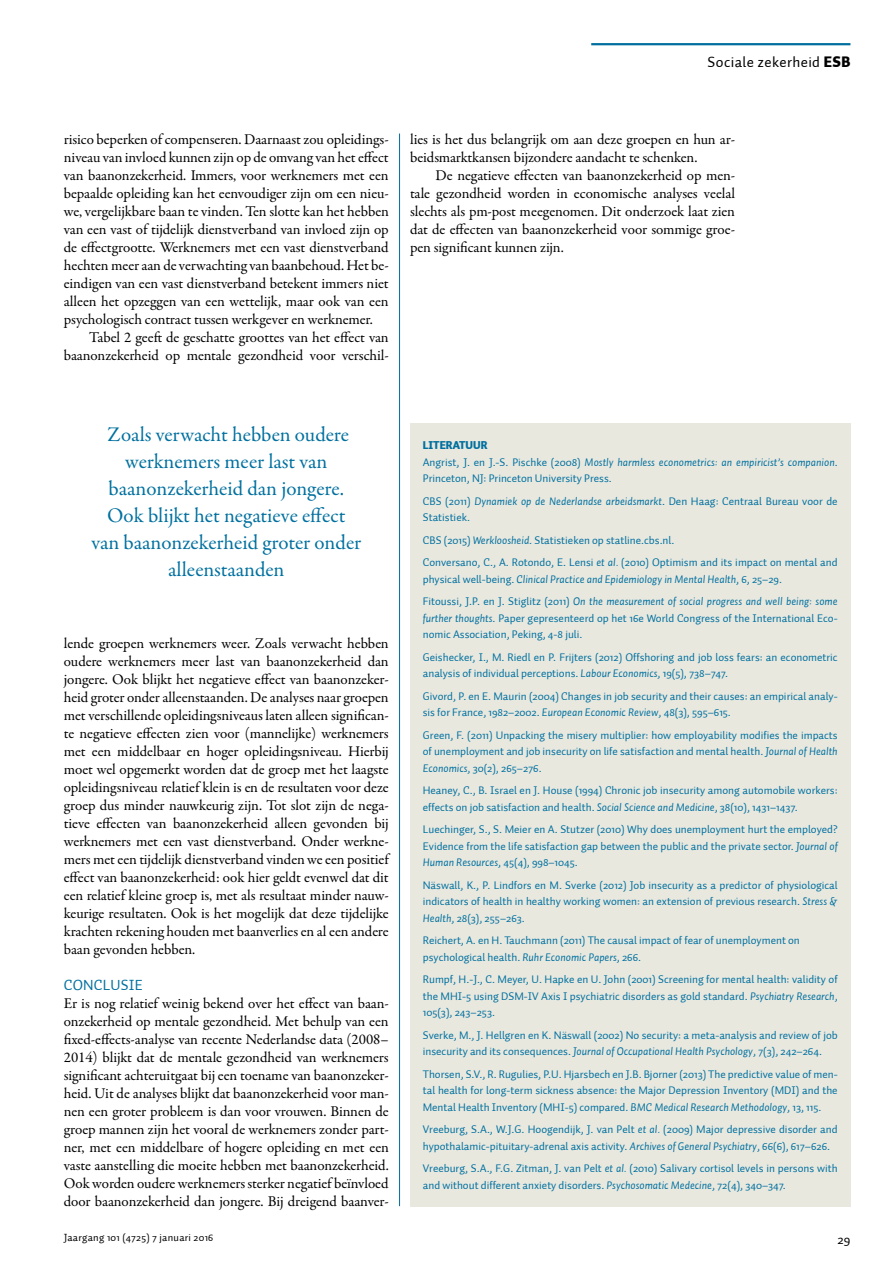
<style>
.page{position:relative;width:893px;height:1263px;background:#fff}
.page>*{position:absolute;margin:0;border:0;box-sizing:border-box;transform-origin:0 0}
.t1{font:21px/27px "Garamond Premr Pro";color:#00709f;text-align:center}
.t2{font:15px/18px "Garamond Premr Pro";letter-spacing:-.005em;color:#000;text-align:justify}
.t3{font:15px "Auto 1";letter-spacing:.025em;color:#000}
.t4{font:15px "Auto 1";letter-spacing:.01em;color:#00709f}
.t5{font:13.5px "Auto 1";color:#000}
.t6{font:11.25px/16.5px "Auto 1";color:#00709f}
.t7{font:italic 11.25px/22.5px "Auto 1";color:#00709f}
.t8{font:10.5px "Auto 1";letter-spacing:.025em;color:#000}
.s1{font-weight:900}
.s2{font-style:italic}
.s3{font-style:normal}
</style>
<div class="page">
<hr style="left:591px;top:43px;width:259px;height:2px;background:#006e9f">
<hr style="left:399px;top:134px;width:1px;height:1072px;background:#006e9f">
<div style="left:410px;top:423px;width:440px;height:783px;background:#e9e8df"></div>
<h2 class="t3" style="left:708px;top:53px;width:144px">Sociale zekerheid <span class="s1">ESB</span></h2>
<p class="t2" style="left:64px;top:131px;width:327px">risico beperken of compenseren. Daarnaast zou opleidings&shy;niveau van invloed kunnen zijn op de omvang van het effect van baanonzekerheid. Immers, voor werknemers met een bepaalde opleiding kan het eenvoudiger zijn om een nieu&shy;we, vergelijkbare baan te vinden. Ten slotte kan het hebben van een vast of tijdelijk dienstverband van invloed zijn op de effectgrootte. Werknemers met een vast dienstverband hechten meer aan de verwachting van baanbehoud. Het be&shy;ëindigen van een vast dienstverband betekent immers niet alleen het opzeggen van een wettelijk, maar ook van een psychologisch contract tussen werkgever en werknemer.</p>
<h2 class="t2" style="left:64px;top:329px;width:326px;text-align:right">Tabel 2 geeft de geschatte groottes van het effect van baanonzekerheid op mentale gezondheid voor verschil-</h2>
<h2 class="t2" style="left:410px;top:131px;width:326px">lies is het dus belangrijk om aan deze groepen en hun ar&shy;beidsmarktkansen bijzondere aandacht te schenken.</h2>
<p class="t2" style="left:410px;top:167px;width:327px;text-indent:26px">De negatieve effecten van baanonzekerheid op men&shy;tale gezondheid worden in economische analyses veelal slechts als pm-post meegenomen. Dit onderzoek laat zien dat de effecten van baanonzekerheid voor sommige groe&shy;pen significant kunnen zijn.</p>
<h1 class="t1" style="left:91px;top:421px;width:271px">Zoals verwacht hebben oudere werknemers meer last van baanonzekerheid dan jongere.<br>Ook blijkt het negatieve effect van baanonzekerheid groter onder alleenstaanden</h1>
<p class="t2" style="left:64px;top:635px;width:327px">lende groepen werknemers weer. Zoals verwacht hebben oudere werknemers meer last van baanonzekerheid dan jongere. Ook blijkt het negatieve effect van baanonzeker&shy;heid groter onder alleenstaanden. De analyses naar groepen met verschillende opleidingsniveaus laten alleen significan&shy;te negatieve effecten zien voor (mannelijke) werknemers met een middelbaar en hoger opleidingsniveau. Hierbij moet wel opgemerkt worden dat de groep met het laagste opleidingsniveau relatief klein is en de resultaten voor deze groep dus minder nauwkeurig zijn. Tot slot zijn de nega&shy;tieve effecten van baanonzekerheid alleen gevonden bij werknemers met een vast dienstverband. Onder werkne&shy;mers met een tijdelijk dienstverband vinden we een positief effect van baanonzekerheid: ook hier geldt evenwel dat dit een relatief kleine groep is, met als resultaat minder nauw&shy;keurige resultaten. Ook is het mogelijk dat deze tijdelijke krachten rekening houden met baanverlies en al een andere baan gevonden hebben.</p>
<h2 class="t4" style="left:64px;top:976px;width:81px">CONCLUSIE</h2>
<p class="t2" style="left:64px;top:995px;width:327px">Er is nog relatief weinig bekend over het effect van baan&shy;onzekerheid op mentale gezondheid. Met behulp van een fixed-effects-analyse van recente Nederlandse data (2008– 2014) blijkt dat de mentale gezondheid van werknemers significant achteruitgaat bij een toename van baanonzeker&shy;heid. Uit de analyses blijkt dat baanonzekerheid voor man&shy;nen een groter probleem is dan voor vrouwen. Binnen de groep mannen zijn het vooral de werknemers zonder part&shy;ner, met een middelbare of hogere opleiding en met een vaste aanstelling die moeite hebben met baanonzekerheid.<br>Ook worden oudere werknemers sterker negatief beïnvloed door baanonzekerheid dan jongere. Bij dreigend baanver-</p>
<p class="t6" style="left:423px;top:437px;width:416px"><span class="s1">LITERATUUR<br></span>Angrist, J. en J.-S. Pischke (2008) <span class="s2">Mostly harmless econometrics: an empiricist’s companion</span>.<br>Princeton, NJ: Princeton University Press.</p>
<p class="t6" style="left:423px;top:493px;width:416px">CBS (2011) <span class="s2">Dynamiek op de Nederlandse arbeidsmarkt</span>. Den Haag: Centraal Bureau voor de<br>Statistiek.</p>
<p class="t6" style="left:423px;top:529px;width:416px;line-height:22.5px">CBS (2015) <span class="s2">Werkloosheid</span>. Statistieken op statline.cbs.nl.<br>Conversano, C., A. Rotondo, E. Lensi <span class="s2">et al.</span> (2010) Optimism and its impact on mental and</p>
<p class="t7" style="left:423px;top:568px;width:416px"><span class="s3">physical well-being.</span> Clinical Practice and Epidemiology in Mental Health<span class="s3">, 6, 25–29.<br>Fitoussi, J.P. en J. Stiglitz (2011)</span> On the measurement of social progress and well being: some</p>
<p class="t6" style="left:423px;top:610px;width:416px"><span class="s2">further thoughts</span>. Paper gepresenteerd op het 16e World Congress of the International Eco&shy;nomic Association, Peking, 4-8 juli.</p>
<p class="t6" style="left:423px;top:649px;width:416px">Geishecker, I., M. Riedl en P. Frijters (2012) Offshoring and job loss fears: an econometric analysis of individual perceptions. <span class="s2">Labour Economics</span>, 19(5), 738–747.</p>
<p class="t6" style="left:423px;top:688px;width:416px">Givord, P. en E. Maurin (2004) Changes in job security and their causes: an empirical analy&shy;sis for France, 1982–2002. <span class="s2">European Economic Review</span>, 48(3), 595–615.</p>
<p class="t6" style="left:423px;top:727px;width:416px;text-align:justify">Green, F. (2011) Unpacking the misery multiplier: how employability modifies the impacts of unemployment and job insecurity on life satisfaction and mental health. <span class="s2">Journal of Health Economics</span>, 30(2), 265–276.</p>
<p class="t6" style="left:423px;top:782px;width:416px">Heaney, C., B. Israel en J. House (1994) Chronic job insecurity among automobile workers: effects on job satisfaction and health. <span class="s2">Social Science and Medicine</span>, 38(10), 1431–1437.</p>
<p class="t6" style="left:423px;top:821px;width:416px;text-align:justify">Luechinger, S., S. Meier en A. Stutzer (2010) Why does unemployment hurt the employed?<br>Evidence from the life satisfaction gap between the public and the private sector. <span class="s2">Journal of Human Resources</span>, 45(4), 998–1045.</p>
<p class="t6" style="left:423px;top:877px;width:416px;text-align:justify">Näswall, K., P. Lindfors en M. Sverke (2012) Job insecurity as a predictor of physiological indicators of health in healthy working women: an extension of previous research. <span class="s2">Stress &amp; Health</span>, 28(3), 255–263.</p>
<p class="t6" style="left:423px;top:932px;width:379px">Reichert, A. en H. Tauchmann (2011) The causal impact of fear of unemployment on psychological health. <span class="s2">Ruhr Economic Papers</span>, 266.</p>
<p class="t6" style="left:423px;top:971px;width:416px;text-align:justify">Rumpf, H.-J., C. Meyer, U. Hapke en U. John (2001) Screening for mental health: validity of the MHI-5 using DSM-IV Axis I psychiatric disorders as gold standard. <span class="s2">Psychiatry Research</span>, 105(3), 243–253.</p>
<p class="t6" style="left:423px;top:1027px;width:416px">Sverke, M., J. Hellgren en K. Näswall (2002) No security: a meta-analysis and review of job insecurity and its consequences. <span class="s2">Journal of Occupational Health Psychology</span>, 7(3), 242–264.</p>
<p class="t6" style="left:423px;top:1066px;width:416px;text-align:justify">Thorsen, S.V., R. Rugulies, P.U. Hjarsbech en J.B. Bjorner (2013) The predictive value of men&shy;tal health for long-term sickness absence: the Major Depression Inventory (MDI) and the Mental Health Inventory (MHI-5) compared. <span class="s2">BMC Medical Research Methodology</span>, 13, 115.</p>
<p class="t6" style="left:423px;top:1121px;width:416px">Vreeburg, S.A., W.J.G. Hoogendijk, J. van Pelt <span class="s2">et al.</span> (2009) Major depressive disorder and hypothalamic-pituitary-adrenal axis activity. <span class="s2">Archives of General Psychiatry</span>, 66(6), 617–626.</p>
<p class="t6" style="left:423px;top:1160px;width:416px">Vreeburg, S.A., F.G. Zitman, J. van Pelt <span class="s2">et al.</span> (2010) Salivary cortisol levels in persons with and without different anxiety disorders. <span class="s2">Psychosomatic Medecine</span>, 72(4), 340–347.</p>
<p class="t8" style="left:64px;top:1231px;width:151px">Jaargang 101 (4725) 7 januari 2016</p>
<p class="t5" style="left:837px;top:1231px;width:15px">29</p>
</div>
